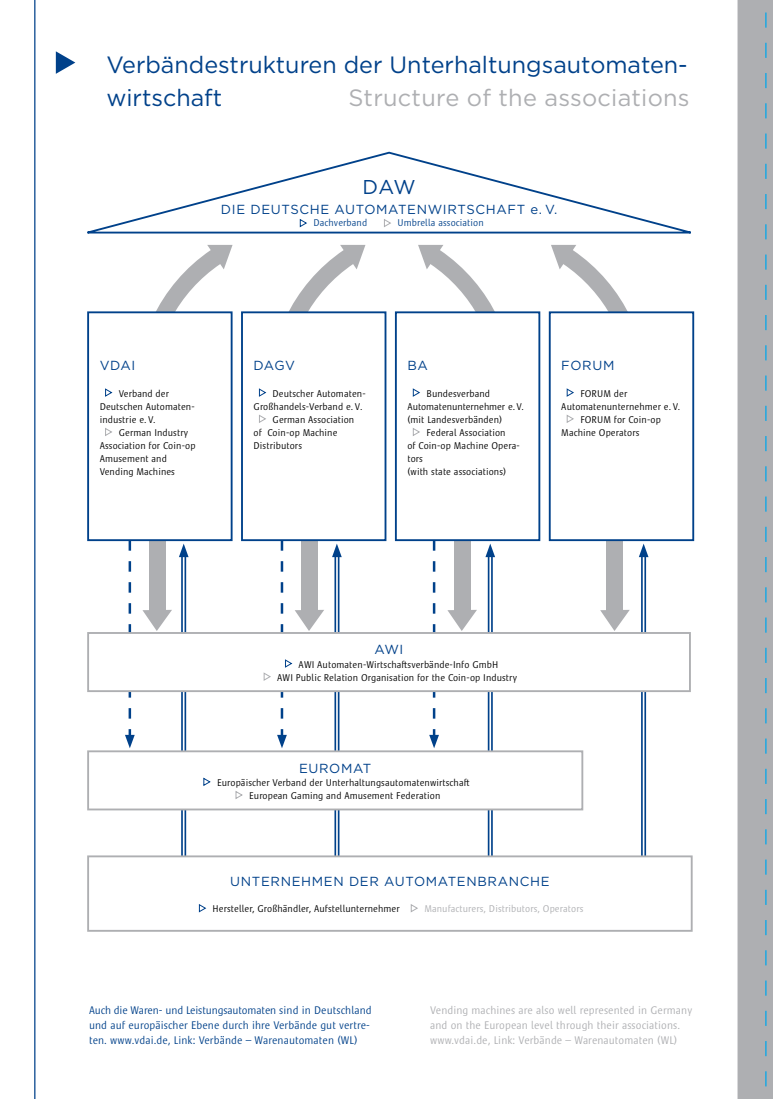
<style>
.page{position:relative;width:773px;height:1099px;background:#fff}
.page>*{position:absolute;margin:0;border:0;box-sizing:border-box;transform-origin:0 0}
.t1{font:23.5px/33.9px "Gotham";color:#00418a}
.t2{font:23.5px "Gotham";letter-spacing:.01em;color:#aeafb2}
.t3{font:20px "Gotham";color:#00418a}
.t4{font:13.12px "Gotham";letter-spacing:.05em;color:#00418a}
.t5{font:300 11.25px/15px "Satero Sans LT Pro";letter-spacing:.01em;color:#00418a}
.t6{font:300 11.25px/15px "Satero Sans LT Pro";letter-spacing:.01em;color:#aeafb2}
.t7{font:300 10px/13.1px "Satero Sans LT Pro";letter-spacing:.01em;color:#000}
.t8{font:300 10px "Satero Sans LT Pro";letter-spacing:.01em;color:#aeafb2}
.t9{font:300 10px "Satero Sans LT Pro";letter-spacing:.01em;color:#00418a}
</style>
<div class="page">
<svg style="left:125px;top:541px;width:10px;height:207px"></svg>
<svg style="left:429px;top:541px;width:10px;height:207px"></svg>
<hr style="left:641px;top:553px;width:1px;height:324px;background:#00418a">
<hr style="left:644px;top:553px;width:2px;height:324px;background:#00418a">
<hr style="left:181px;top:553px;width:2px;height:324px;background:#00418a">
<hr style="left:184px;top:553px;width:2px;height:324px;background:#00418a">
<hr style="left:334px;top:553px;width:2px;height:324px;background:#00418a">
<hr style="left:338px;top:553px;width:1px;height:324px;background:#00418a">
<hr style="left:487px;top:553px;width:2px;height:324px;background:#00418a">
<hr style="left:491px;top:553px;width:1px;height:324px;background:#00418a">
<svg style="left:156px;top:245px;width:76px;height:66px"></svg>
<svg style="left:289px;top:245px;width:76px;height:66px"></svg>
<svg style="left:551px;top:245px;width:76px;height:66px"></svg>
<svg style="left:418px;top:245px;width:77px;height:66px"></svg>
<svg style="left:142px;top:610px;width:30px;height:21px"></svg>
<div style="left:149px;top:539px;width:16px;height:72px;background:#aeafb2"></div>
<svg style="left:447px;top:610px;width:30px;height:21px"></svg>
<div style="left:453px;top:539px;width:17px;height:72px;background:#aeafb2"></div>
<svg style="left:600px;top:610px;width:29px;height:21px"></svg>
<div style="left:606px;top:539px;width:17px;height:72px;background:#aeafb2"></div>
<div style="left:737px;top:0;width:35px;height:1098px;background:#aeafb2"></div>
<svg style="left:34px;top:0;width:1px;height:1098px"></svg>
<svg style="left:56px;top:51px;width:19px;height:23px"></svg>
<svg style="left:87px;top:151px;width:604px;height:83px"></svg>
<svg style="left:105px;top:388px;width:7px;height:9px"></svg>
<svg style="left:105px;top:428px;width:7px;height:8px"></svg>
<div style="left:87px;top:311px;width:145px;height:230px;border:2px solid #00418a"></div>
<svg style="left:259px;top:388px;width:7px;height:9px"></svg>
<svg style="left:259px;top:414px;width:7px;height:9px"></svg>
<div style="left:241px;top:311px;width:145px;height:230px;border:2px solid #00418a"></div>
<svg style="left:413px;top:388px;width:7px;height:9px"></svg>
<svg style="left:413px;top:428px;width:7px;height:8px"></svg>
<div style="left:395px;top:311px;width:145px;height:230px;border:2px solid #00418a"></div>
<svg style="left:566px;top:388px;width:7px;height:9px"></svg>
<svg style="left:566px;top:415px;width:7px;height:8px"></svg>
<div style="left:548px;top:311px;width:146px;height:230px;border:2px solid #00418a"></div>
<div style="left:88px;top:856px;width:603px;height:74px;background:#fff"></div>
<svg style="left:199px;top:904px;width:7px;height:8px"></svg>
<svg style="left:410px;top:904px;width:8px;height:8px"></svg>
<div style="left:87px;top:855px;width:605px;height:76px;border:2px solid #aeafb2"></div>
<div style="left:88px;top:751px;width:494px;height:58px;background:#fff"></div>
<svg style="left:203px;top:777px;width:7px;height:9px"></svg>
<svg style="left:235px;top:791px;width:7px;height:8px"></svg>
<div style="left:87px;top:750px;width:496px;height:60px;border:2px solid #aeafb2"></div>
<div style="left:88px;top:633px;width:601px;height:58px;background:#fff"></div>
<svg style="left:277px;top:540px;width:47px;height:208px"></svg>
<svg style="left:263px;top:672px;width:8px;height:9px"></svg>
<div style="left:87px;top:632px;width:603px;height:60px;border:2px solid #aeafb2"></div>
<svg style="left:179px;top:543px;width:9px;height:14px"></svg>
<svg style="left:332px;top:543px;width:10px;height:14px"></svg>
<svg style="left:485px;top:543px;width:10px;height:14px"></svg>
<svg style="left:639px;top:543px;width:9px;height:14px"></svg>
<svg style="left:765px;top:0;width:1px;height:1098px"></svg>
<h1 class="t1" style="left:106px;top:47px;width:583px">Verbändestrukturen der Unterhaltungsautomaten&shy;wirtschaft</h1>
<h1 class="t2" style="left:348px;top:85px;width:343px">Structure of the associations</h1>
<h2 class="t3" style="left:362px;top:176px;width:54px">DAW</h2>
<h3 class="t4" style="left:221px;top:202px;width:338px">DIE DEUTSCHE AUTOMATENWIRTSCHAFT e. V.</h3>
<p class="t9" style="left:313px;top:217px;width:55px">Dachverband</p>
<p class="t9" style="left:397px;top:217px;width:88px">Umbrella association</p>
<h3 class="t4" style="left:100px;top:358px;width:37px">VDAI</h3>
<p class="t7" style="left:100px;top:386px;width:97px;text-indent:19px">Verband der<br>Deutschen Automaten&shy;industrie e. V.</p>
<p class="t7" style="left:100px;top:426px;width:97px;text-indent:19px">German Industry<br>Association for Coin-op<br>Amusement and<br>Vending Machines</p>
<h3 class="t4" style="left:253px;top:358px;width:43px">DAGV</h3>
<p class="t7" style="left:272px;top:386px;width:95px">Deutscher Automaten-</p>
<p class="t7" style="left:253px;top:400px;width:110px">Großhandels-Verband e. V.</p>
<p class="t7" style="left:272px;top:413px;width:83px">German Association</p>
<p class="t7" style="left:253px;top:426px;width:85px">of Coin-op Machine</p>
<p class="t7" style="left:253px;top:439px;width:50px">Distributors</p>
<h3 class="t4" style="left:407px;top:358px;width:22px">BA</h3>
<p class="t7" style="left:426px;top:386px;width:65px">Bundesverband</p>
<p class="t7" style="left:407px;top:400px;width:118px">Automatenunternehmer e.V.</p>
<p class="t7" style="left:407px;top:413px;width:96px">(mit Landesverbänden)</p>
<p class="t7" style="left:426px;top:426px;width:81px">Federal Association</p>
<p class="t7" style="left:407px;top:439px;width:114px">of Coin-op Machine Opera-</p>
<p class="t7" style="left:407px;top:452px;width:17px">tors</p>
<p class="t7" style="left:407px;top:465px;width:100px">(with state associations)</p>
<h3 class="t4" style="left:561px;top:358px;width:55px">FORUM</h3>
<p class="t7" style="left:580px;top:386px;width:48px">FORUM der</p>
<p class="t7" style="left:561px;top:400px;width:120px">Automatenunternehmer e. V.</p>
<p class="t7" style="left:580px;top:413px;width:82px">FORUM for Coin-op</p>
<p class="t7" style="left:561px;top:426px;width:80px">Machine Operators</p>
<h3 class="t4" style="left:374px;top:642px;width:30px">AWI</h3>
<p class="t7" style="left:277px;top:657px;width:241px;text-align:center">AWI Automaten-Wirtschaftsverbände-Info GmbH<br>AWI Public Relation Organisation for the Coin-op Industry</p>
<h3 class="t4" style="left:299px;top:760px;width:74px">EUROMAT</h3>
<p class="t7" style="left:217px;top:775px;width:254px;text-align:center">Europäischer Verband der Unterhaltungsautomatenwirtschaft<br>European Gaming and Amusement Federation</p>
<h3 class="t4" style="left:230px;top:874px;width:321px">UNTERNEHMEN DER AUTOMATENBRANCHE</h3>
<p class="t7" style="left:212px;top:902px;width:188px">Hersteller, Großhändler, Aufstellunternehmer</p>
<p class="t8" style="left:424px;top:903px;width:160px">Manufacturers, Distributors, Operators</p>
<p class="t5" style="left:89px;top:1002px;width:284px">Auch die Waren- und Leistungsautomaten sind in Deutschland und auf europäischer Ebene durch ihre Verbände gut vertre&shy;ten. www.vdai.de, Link: Verbände – Warenautomaten (WL)</p>
<p class="t6" style="left:430px;top:1002px;width:263px">Vending machines are also well represented in Germany and on the European level through their associations. www.vdai.de, Link: Verbände – Warenautomaten (WL)</p>
</div>
